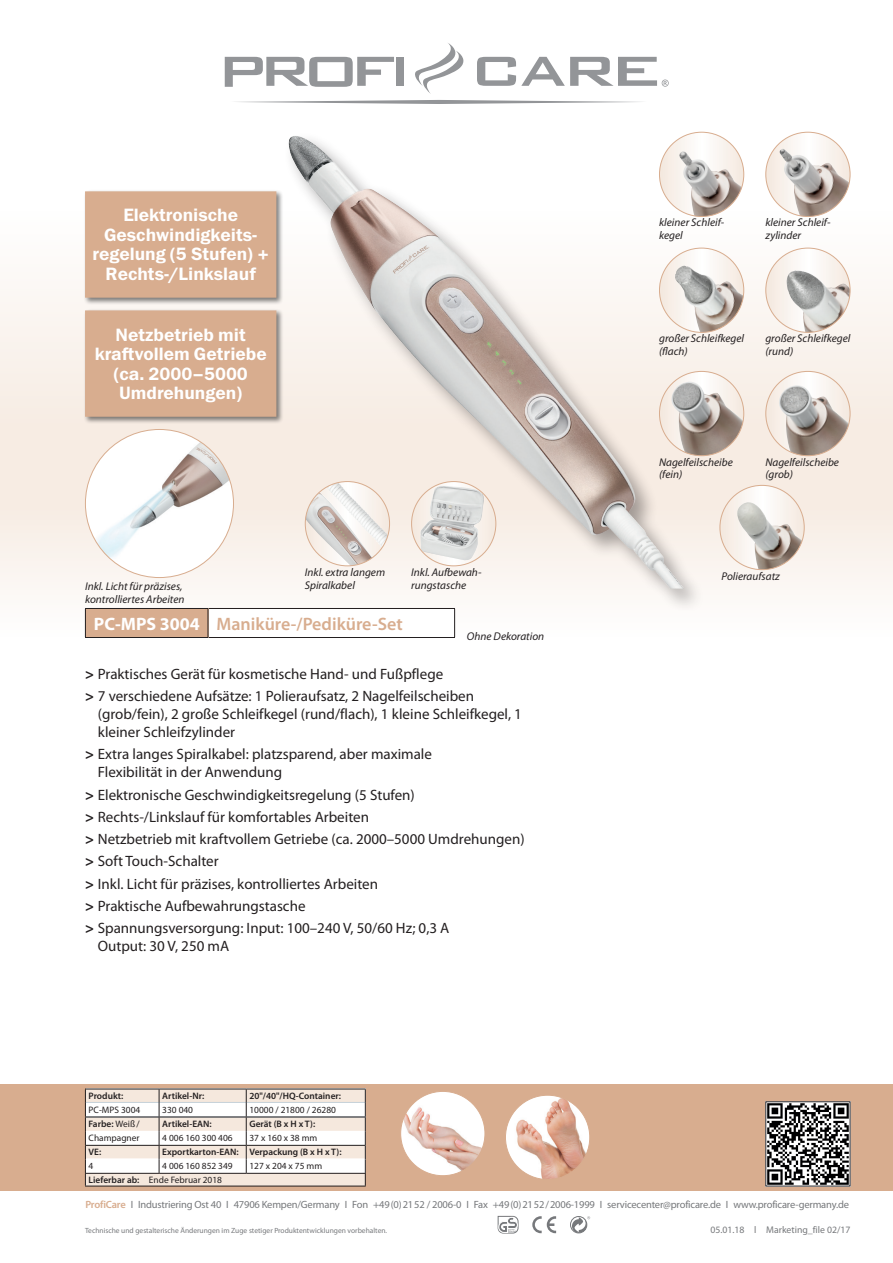
<style>
.page{position:relative;width:893px;height:1263px;background:#fff}
.page>*{position:absolute;margin:0;border:0;box-sizing:border-box;transform-origin:0 0}
.t1{font:18px/19.5px "Franklin Gothic Demi ITC";color:#fff;text-align:center}
.t2{font:600 18px "Myriad Pro";color:#d8ad8f}
.t3{font:15px/22.2px "Myriad Pro";color:#231f20}
.t4{font:italic 11.25px/12.8px "Myriad Pro";color:#231f20}
.t5{font:10.5px "Myriad Pro";letter-spacing:-.015em;color:#76787b}
.t6{font:9.75px "Myriad Pro";color:#76787b}
.t7{font:9.3px "Myriad Pro";color:#231f20}
.t8{font:600 9.3px "Myriad Pro";color:#231f20}
.t9{font:7.5px "Myriad Pro";color:#76787b}
.s1{font-weight:700;color:#fff}
.s2{font-weight:700}
.s3{font-weight:400}
.s4{font-weight:600}
.s5{font-weight:600;color:#d8ad8f}
</style>
<div class="page">
<svg style="left:532px;top:1216px;width:24px;height:17px"></svg>
<div style="left:570px;top:1216px;width:17px;height:17px;border:1px solid #76787b;border-radius:50%"></div>
<svg style="left:572px;top:1216px;width:18px;height:17px"></svg>
<svg style="left:498px;top:1215px;width:20px;height:18px"></svg>
<svg style="left:236px;top:100px;width:406px;height:4px"></svg>
<svg style="left:477px;top:57px;width:192px;height:30px"></svg>
<svg style="left:225px;top:57px;width:169px;height:30px"></svg>
<div style="left:397px;top:57px;width:7px;height:29px;background:#939598"></div>
<svg style="left:415px;top:43px;width:49px;height:51px"></svg>
<svg style="left:0;top:216px;width:893px;height:421px;fill:#faf4ef"></svg>
<div style="left:0;top:1084px;width:893px;height:107px;background:#d8ad8f"></div>
<img style="left:767px;top:1103px;width:81px;height:81px">
<div style="left:765px;top:1101px;width:85px;height:85px;border:1px solid #231f20"></div>
<div style="left:284px;top:131px;width:422px;height:481px;background:#231f20;opacity:.4"></div>
<img style="left:288px;top:136px;width:396px;height:452px">
<img style="left:401px;top:1091px;width:84px;height:85px;border-radius:42px">
<img style="left:505px;top:1095px;width:85px;height:84px;border-radius:42px">
<svg style="left:659px;top:132px;width:85px;height:84px"></svg>
<img style="left:679px;top:151px;width:63px;height:65px">
<svg style="left:766px;top:132px;width:84px;height:84px"></svg>
<img style="left:779px;top:149px;width:70px;height:67px">
<img style="left:306px;top:482px;width:82px;height:84px">
<svg style="left:412px;top:482px;width:84px;height:84px"></svg>
<img style="left:420px;top:486px;width:64px;height:74px">
<img style="left:85px;top:429px;width:148px;height:148px;border-radius:74px">
<svg style="left:659px;top:248px;width:85px;height:84px"></svg>
<img style="left:675px;top:266px;width:68px;height:66px">
<svg style="left:766px;top:248px;width:84px;height:84px"></svg>
<img style="left:784px;top:271px;width:66px;height:61px">
<svg style="left:659px;top:371px;width:85px;height:85px"></svg>
<img style="left:671px;top:382px;width:72px;height:74px">
<svg style="left:766px;top:371px;width:84px;height:85px"></svg>
<img style="left:778px;top:385px;width:71px;height:71px">
<svg style="left:720px;top:485px;width:84px;height:85px"></svg>
<img style="left:736px;top:502px;width:66px;height:68px">
<hr style="left:85px;top:1186px;width:281px;height:1px;background:#231f20">
<svg style="left:85px;top:1089px;width:281px;height:97px;background:#efe8e3"></svg>
<hr style="left:85px;top:1116px;width:74px;height:1px;background:#231f20">
<hr style="left:159px;top:1116px;width:87px;height:1px;background:#231f20">
<hr style="left:246px;top:1116px;width:120px;height:1px;background:#231f20">
<hr style="left:85px;top:1145px;width:74px;height:1px;background:#231f20">
<hr style="left:246px;top:1145px;width:120px;height:1px;background:#231f20">
<div style="left:208px;top:608px;width:247px;height:29px;background:#fff"></div>
<hr style="left:208px;top:608px;width:247px;height:1px;background:#231f20">
<svg style="left:454px;top:609px;width:1px;height:28px"></svg>
<hr style="left:208px;top:637px;width:247px;height:1px;background:#231f20">
<div style="left:85px;top:608px;width:123px;height:29px;background:#d8ad8f"></div>
<hr style="left:85px;top:608px;width:123px;height:1px;background:#231f20">
<svg style="left:85px;top:609px;width:1px;height:28px"></svg>
<svg style="left:208px;top:609px;width:1px;height:28px"></svg>
<hr style="left:85px;top:637px;width:123px;height:1px;background:#231f20">
<div style="left:83px;top:189px;width:201px;height:116px;background:#010101;opacity:.5"></div>
<div style="left:86px;top:192px;width:190px;height:105px;background:#d8ad8f"></div>
<div style="left:85px;top:191px;width:191px;height:107px;border:2px solid #d8ad8f"></div>
<div style="left:83px;top:308px;width:201px;height:116px;background:#010101;opacity:.5"></div>
<div style="left:86px;top:311px;width:190px;height:105px;background:#d8ad8f"></div>
<div style="left:85px;top:310px;width:191px;height:107px;border:2px solid #d8ad8f"></div>
<p class="t1" style="left:93px;top:206px;width:178px">Elektronische<br>Geschwindigkeits&shy;regelung (5 Stufen) +<br>Rechts-/Linkslauf</p>
<p class="t1" style="left:95px;top:325px;width:173px">Netzbetrieb mit kraftvollem Getriebe (ca. 2000–5000<br>Umdrehungen)</p>
<p class="t4" style="left:85px;top:580px;width:101px">Inkl. Licht für präzises, kontrolliertes Arbeiten</p>
<p class="t4" style="left:305px;top:565px;width:82px">Inkl. extra langem<br>Spiralkabel</p>
<p class="t4" style="left:411px;top:565px;width:72px">Inkl. Aufbewah&shy;rungstasche</p>
<p class="t2" style="left:94px;top:612px;width:310px"><span class="s1">PC-MPS 3004</span> Maniküre-/Pediküre-Set</p>
<p class="t4" style="left:467px;top:630px;width:79px">Ohne Dekoration</p>
<p class="t3" style="left:85px;top:662px;width:390px"><span class="s2">&gt;</span> Praktisches Gerät für kosmetische Hand- und Fußpflege<br><span class="s2">&gt;</span> 7 verschiedene Aufsätze: 1 Polieraufsatz, 2 Nagelfeilscheiben</p>
<p class="t3" style="left:98px;top:705px;width:426px;line-height:18px">(grob/fein), 2 große Schleifkegel (rund/flach), 1 kleine Schleifkegel, 1 kleiner Schleifzylinder</p>
<p class="t3" style="left:98px;top:745px;width:336px;line-height:18px;text-indent:-13px"><span class="s2">&gt;</span> Extra langes Spiralkabel: platzsparend, aber maximale<br>Flexibilität in der Anwendung</p>
<p class="t3" style="left:85px;top:783px;width:441px"><span class="s2">&gt;</span> Elektronische Geschwindigkeitsregelung (5 Stufen)<br><span class="s2">&gt;</span> Rechts-/Linkslauf für komfortables Arbeiten<br><span class="s2">&gt;</span> Netzbetrieb mit kraftvollem Getriebe (ca. 2000–5000 Umdrehungen) <span class="s2">&gt;</span> Soft Touch-Schalter<br><span class="s2">&gt;</span> Inkl. Licht für präzises, kontrolliertes Arbeiten<br><span class="s2">&gt;</span> Praktische Aufbewahrungstasche<br><span class="s2">&gt;</span> Spannungsversorgung: Input: 100–240 V, 50/60 Hz; 0,3 A</p>
<p class="t3" style="left:98px;top:935px;width:133px">Output: 30 V, 250 mA</p>
<p class="t8" style="left:89px;top:1090px;width:36px">Produkt:</p>
<p class="t8" style="left:162px;top:1090px;width:44px">Artikel-Nr:</p>
<p class="t8" style="left:249px;top:1090px;width:93px">20"/40"/HQ-Container:</p>
<p class="t7" style="left:89px;top:1104px;width:53px">PC-MPS 3004</p>
<p class="t7" style="left:162px;top:1104px;width:32px">330 040</p>
<p class="t7" style="left:249px;top:1104px;width:88px">10000 / 21800 / 26280</p>
<p class="t8" style="left:89px;top:1118px;width:52px">Farbe: <span class="s3">Weiß/</span></p>
<p class="t8" style="left:162px;top:1118px;width:51px">Artikel-EAN:</p>
<p class="t8" style="left:249px;top:1118px;width:67px">Gerät (B x H x T):</p>
<p class="t7" style="left:89px;top:1132px;width:52px">Champagner</p>
<p class="t7" style="left:162px;top:1132px;width:72px">4 006 160 300 406</p>
<p class="t7" style="left:249px;top:1132px;width:69px">37 x 160 x 38 mm</p>
<p class="t8" style="left:89px;top:1146px;width:14px">VE:</p>
<p class="t8" style="left:162px;top:1146px;width:181px">Exportkarton-EAN: Verpackung (B x H x T):</p>
<p class="t7" style="left:89px;top:1160px;width:6px">4</p>
<p class="t7" style="left:162px;top:1160px;width:72px">4 006 160 852 349</p>
<p class="t7" style="left:249px;top:1160px;width:74px">127 x 204 x 75 mm</p>
<p class="t7" style="left:89px;top:1174px;width:135px"><span class="s4">Lieferbar ab:</span> Ende Februar 2018</p>
<p class="t4" style="left:659px;top:216px;width:67px">kleiner Schleif&shy;kegel</p>
<p class="t4" style="left:765px;top:216px;width:67px">kleiner Schleif&shy;zylinder</p>
<p class="t4" style="left:659px;top:332px;width:87px">großer Schleifkegel (flach)</p>
<p class="t4" style="left:765px;top:332px;width:87px">großer Schleifkegel (rund)</p>
<p class="t4" style="left:659px;top:455px;width:75px">Nagelfeilscheibe (fein)</p>
<p class="t4" style="left:765px;top:455px;width:75px">Nagelfeilscheibe (grob)</p>
<p class="t4" style="left:722px;top:569px;width:60px">Polieraufsatz</p>
<p class="t5" style="left:85px;top:1198px;width:765px"><span class="s5">ProfiCare</span> I Industriering Ost 40 I 47906 Kempen/Germany I Fon +49(0)2152 / 2006-0 I Fax +49(0)2152/2006-1999 I servicecenter@proficare.de I www.proficare-germany.de</p>
<p class="t9" style="left:85px;top:1226px;width:304px">Technische und gestalterische Änderungen im Zuge stetiger Produktentwicklungen vorbehalten.</p>
<p class="t6" style="left:710px;top:1224px;width:142px">05.01.18 l Marketing_file 02/17</p>
</div>
